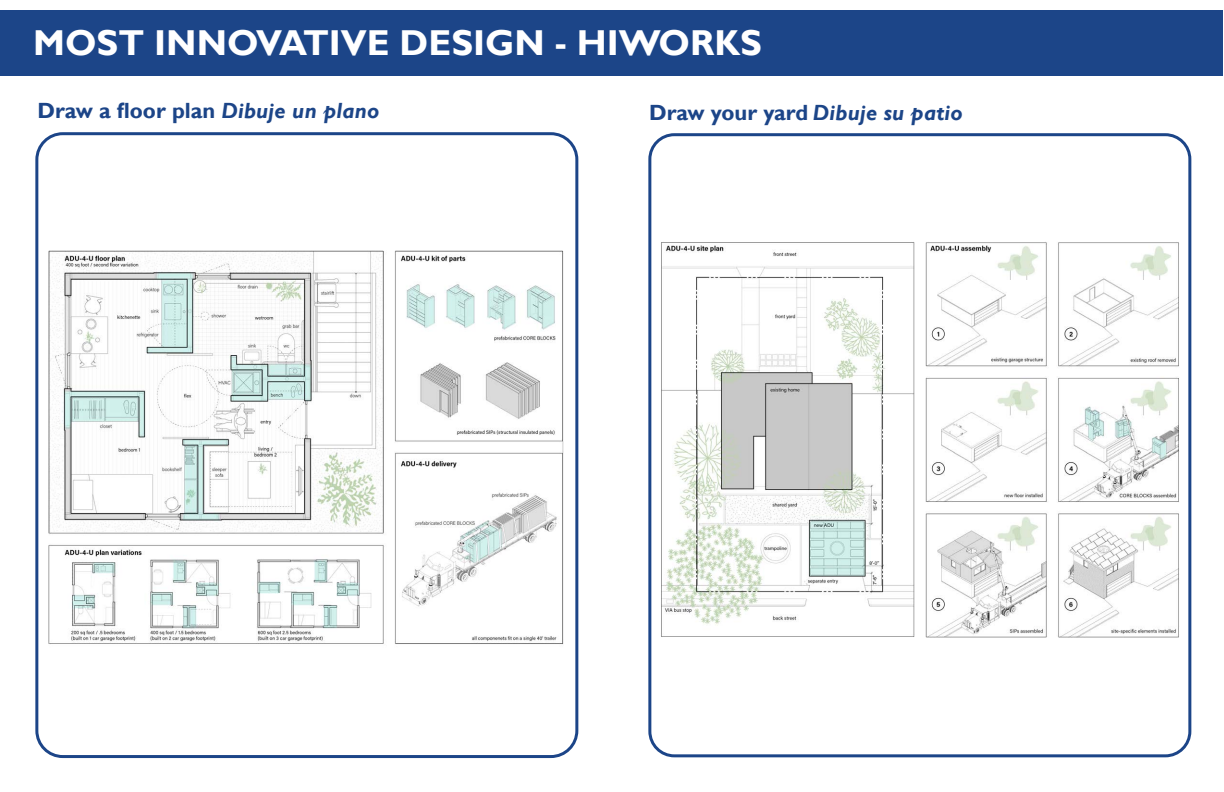
<style>
.page{position:relative;width:1224px;height:792px;background:#fff}
.page>*{position:absolute;margin:0;border:0;box-sizing:border-box;transform-origin:0 0}
.t1{font:700 36px "Gill Sans";color:#fff}
.t2{font:700 22px "Gill Sans";color:#1c4588}
.t3{font:italic 700 22px "Gill Sans";letter-spacing:.01em;color:#1c4588}
.s1{font-style:italic}
.s2{font-style:normal}
</style>
<div class="page">
<img style="left:48px;top:250px;width:516px;height:395px">
<img style="left:661px;top:242px;width:518px;height:396px">
<div style="left:35px;top:132px;width:543px;height:626px;border:3px solid #1c4588;border-radius:26px"></div>
<div style="left:648px;top:133px;width:543px;height:624px;border:3px solid #1c4588;border-radius:24px"></div>
<div style="left:0;top:11px;width:1223px;height:65px;background:#1c4588"></div>
<p class="t1" style="left:33px;top:21px;width:730px">MOST INNOVATIVE DESIGN - HIWORKS</p>
<p class="t2" style="left:37px;top:98px;width:344px">Draw a floor plan <span class="s1">Dibuje un plano</span></p>
<p class="t3" style="left:649px;top:100px;width:315px"><span class="s2">Draw your yard</span> Dibuje su patio</p>
</div>
